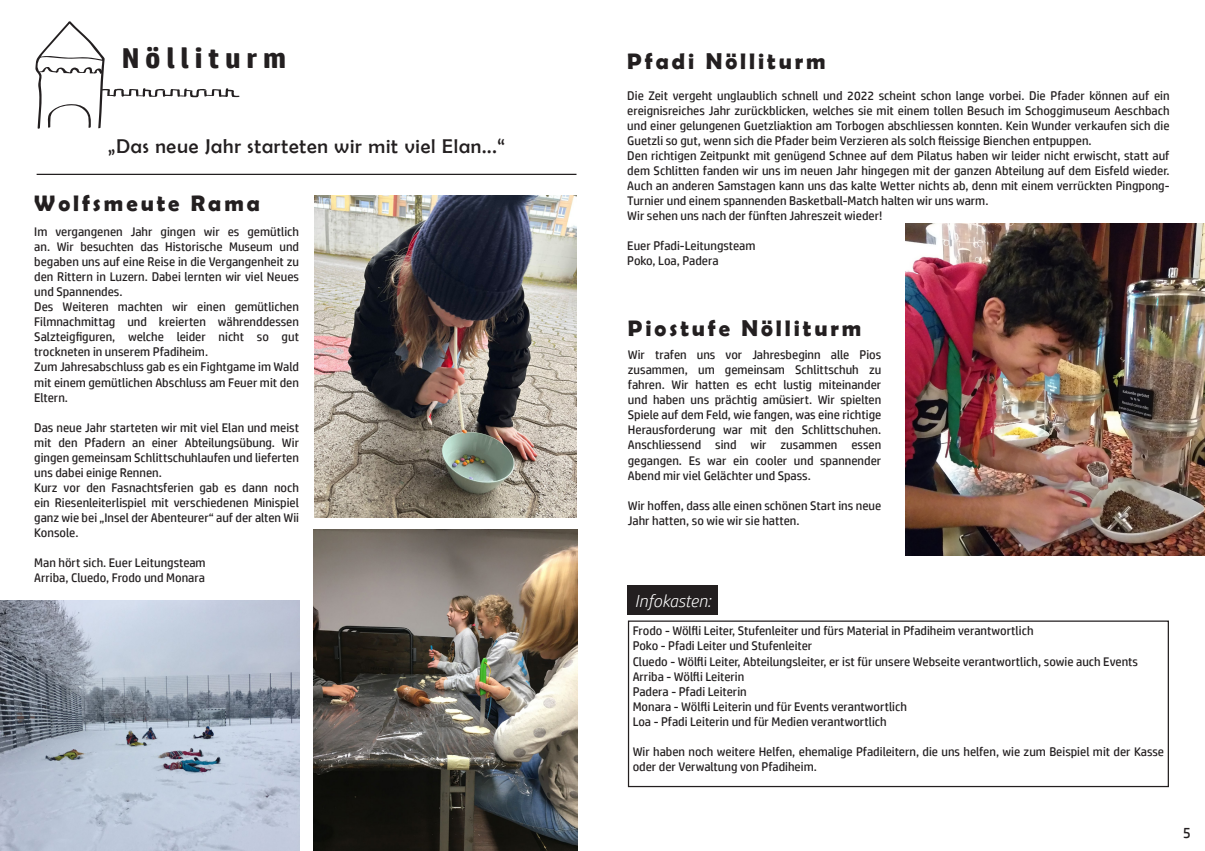
<style>
.page{position:relative;width:1205px;height:851px;background:#fff}
.page>*{position:absolute;margin:0;border:0;box-sizing:border-box;transform-origin:0 0}
.t1{font:700 28.75px "HP Simplified";letter-spacing:.2em;color:#231f20}
.t2{font:700 22.5px "Berlin Sans FB Demi";letter-spacing:.13em;color:#231f20}
.t3{font:20px "Berlin Sans FB";letter-spacing:.04em;color:#231f20}
.t4{font:italic 300 17.5px "HP Simplified";color:#fff}
.t5{font:15px "HP Simplified";color:#231f20}
.t6{font:12.5px/15px "HP Simplified";color:#231f20}
</style>
<div class="page">
<svg style="left:35px;top:21px;width:205px;height:108px"></svg>
<hr style="left:37px;top:174px;width:539px;height:1px;background:#231f20">
<img style="left:314px;top:195px;width:262px;height:322px">
<img style="left:313px;top:529px;width:264px;height:321px">
<img style="left:0;top:600px;width:300px;height:250px">
<img style="left:906px;top:223px;width:299px;height:332px">
<div style="left:628px;top:620px;width:541px;height:167px;border:1px solid #231f20"></div>
<div style="left:628px;top:585px;width:90px;height:30px;background:#231f20"></div>
<h1 class="t1" style="left:122px;top:41px;width:166px">Nölliturm</h1>
<h3 class="t3" style="left:108px;top:135px;width:398px">„Das neue Jahr starteten wir mit viel Elan...“</h3>
<h2 class="t2" style="left:34px;top:190px;width:227px">Wolfsmeute Rama</h2>
<p class="t6" style="left:34px;top:224px;width:266px">Im vergangenen Jahr gingen wir es gemütlich an. Wir besuchten das Historische Museum und begaben uns auf eine Reise in die Vergangenheit zu den Rittern in Luzern. Dabei lernten wir viel Neues und Spannendes.<br>Des Weiteren machten wir einen gemütlichen Filmnachmittag und kreierten währenddessen Salzteigfiguren, welche leider nicht so gut trockneten in unserem Pfadiheim.<br>Zum Jahresabschluss gab es ein Fightgame im Wald mit einem gemütlichen Abschluss am Feuer mit den Eltern.</p>
<p class="t6" style="left:34px;top:419px;width:266px">Das neue Jahr starteten wir mit viel Elan und meist mit den Pfadern an einer Abteilungsübung. Wir gingen gemeinsam Schlittschuhlaufen und lieferten uns dabei einige Rennen.<br>Kurz vor den Fasnachtsferien gab es dann noch ein Riesenleiterlispiel mit verschiedenen Minispiel ganz wie bei „Insel der Abenteurer“ auf der alten Wii Konsole.</p>
<p class="t6" style="left:34px;top:554px;width:173px">Man hört sich. Euer Leitungsteam<br>Arriba, Cluedo, Frodo und Monara</p>
<h2 class="t2" style="left:627px;top:48px;width:200px">Pfadi Nölliturm</h2>
<p class="t6" style="left:627px;top:88px;width:544px">Die Zeit vergeht unglaublich schnell und 2022 scheint schon lange vorbei. Die Pfader können auf ein ereignisreiches Jahr zurückblicken, welches sie mit einem tollen Besuch im Schoggimuseum Aeschbach und einer gelungenen Guetzliaktion am Torbogen abschliessen konnten. Kein Wunder verkaufen sich die Guetzli so gut, wenn sich die Pfader beim Verzieren als solch fleissige Bienchen entpuppen.<br>Den richtigen Zeitpunkt mit genügend Schnee auf dem Pilatus haben wir leider nicht erwischt, statt auf dem Schlitten fanden wir uns im neuen Jahr hingegen mit der ganzen Abteilung auf dem Eisfeld wieder.<br>Auch an anderen Samstagen kann uns das kalte Wetter nichts ab, denn mit einem verrückten Pingpong-Turnier und einem spannenden Basketball-Match halten wir uns warm.<br>Wir sehen uns nach der fünften Jahreszeit wieder!</p>
<p class="t6" style="left:627px;top:238px;width:130px">Euer Pfadi-Leitungsteam<br>Poko, Loa, Padera</p>
<h2 class="t2" style="left:628px;top:315px;width:235px">Piostufe Nölliturm</h2>
<p class="t6" style="left:628px;top:347px;width:255px;text-align:justify">Wir trafen uns vor Jahresbeginn alle Pios zusammen, um gemeinsam Schlittschuh zu fahren. Wir hatten es echt lustig miteinander und haben uns prächtig amüsiert. Wir spielten Spiele auf dem Feld, wie fangen, was eine richtige Herausforderung war mit den Schlittschuhen.<br>Anschliessend sind wir zusammen essen gegangen. Es war ein cooler und spannender Abend mir viel Gelächter und Spass.</p>
<p class="t6" style="left:628px;top:497px;width:255px">Wir hoffen, dass alle einen schönen Start ins neue<br>Jahr hatten, so wie wir sie hatten.</p>
<h3 class="t4" style="left:635px;top:590px;width:77px">Infokasten:</h3>
<p class="t6" style="left:633px;top:623px;width:507px">Frodo - Wölfli Leiter, Stufenleiter und fürs Material in Pfadiheim verantwortlich<br>Poko - Pfadi Leiter und Stufenleiter<br>Cluedo - Wölfli Leiter, Abteilungsleiter, er ist für unsere Webseite verantwortlich, sowie auch Events Arriba - Wölfli Leiterin<br>Padera - Pfadi Leiterin<br>Monara - Wölfli Leiterin und für Events verantwortlich<br>Loa - Pfadi Leiterin und für Medien verantwortlich</p>
<p class="t6" style="left:633px;top:743px;width:533px">Wir haben noch weitere Helfen, ehemalige Pfadileitern, die uns helfen, wie zum Beispiel mit der Kasse oder der Verwaltung von Pfadiheim.</p>
<p class="t5" style="left:1182px;top:823px;width:10px">5</p>
</div>
